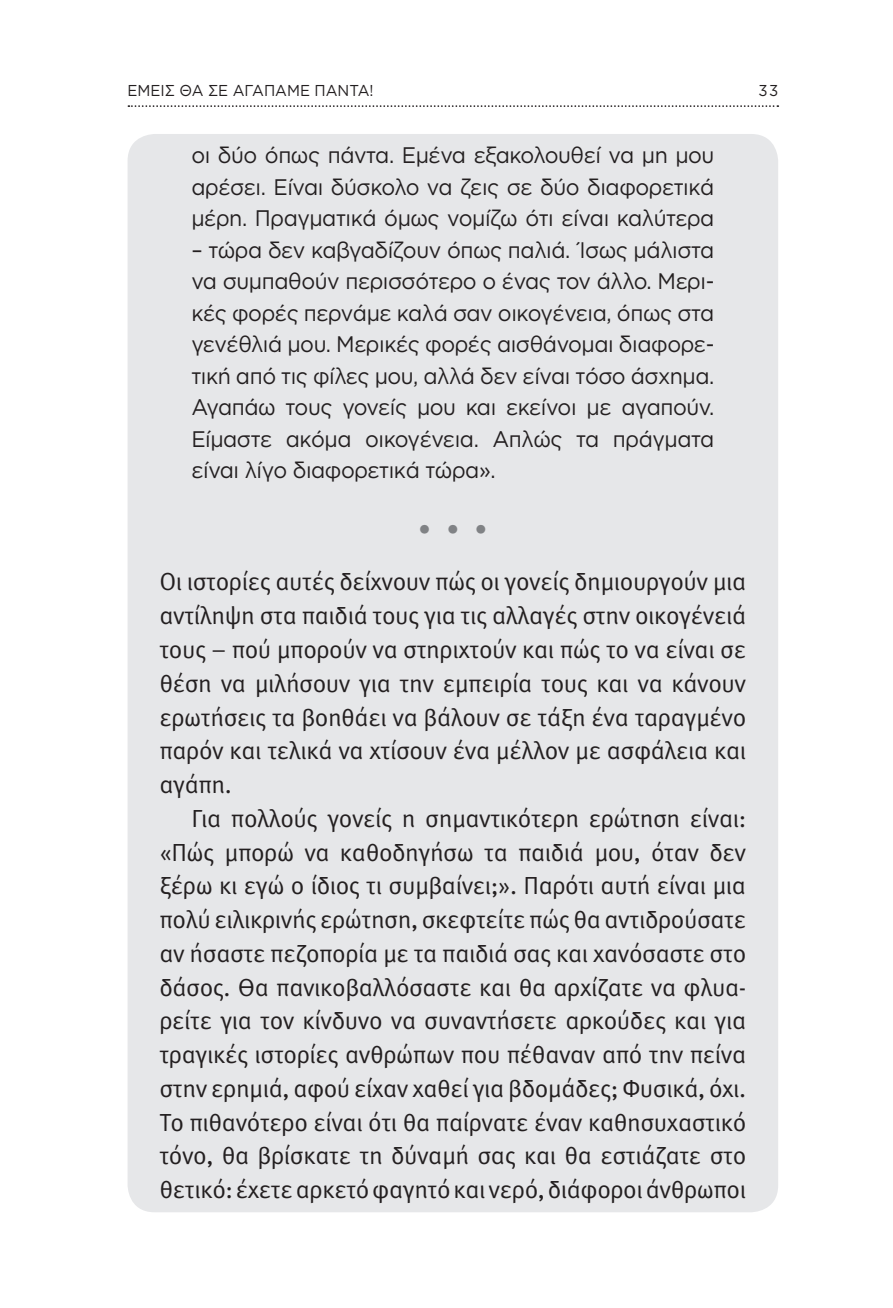
<style>
.page{position:relative;width:893px;height:1308px;background:#fff}
.page>*{position:absolute;margin:0;border:0;box-sizing:border-box;transform-origin:0 0}
.BODY_INDENT_SHADE{font:24.75px/33.8px "Meta Pro";letter-spacing:-.02em;color:#231f20;text-align:justify}
.BODY_0_SHADE{font:24.75px/33.8px "Meta Pro";letter-spacing:-.02em;color:#231f20;text-align:justify}
.TELITSES{font:24.75px "Meta Pro";color:#808285}
.ESOXH_1_SHADE{font:22.5px/31.5px "Gotham Greek";letter-spacing:-.02em;color:#231f20;text-align:justify;scale:.95 1}
.t1{font:15.75px "Gotham Greek";color:#231f20;scale:.95 1}
</style>
<div class="page">
<svg style="left:128px;top:105px;width:650px;height:2px"></svg>
<div style="left:128px;top:134px;width:650px;height:1078px;background:#e6e7e9;border-radius:27px"></div>
<p class="t1" style="left:128px;top:81px;width:261px">ΕΜΕΙΣ ΘΑ ΣΕ ΑΓΑΠΑΜΕ ΠΑΝΤΑ!</p>
<p class="t1" style="left:759px;top:81px;width:22px">33</p>
<p class="ESOXH_1_SHADE" style="left:191px;top:139px;width:552px">οι δύο όπως πάντα. Εμένα εξακολουθεί να μη μου αρέσει. Είναι δύσκολο να ζεις σε δύο διαφορετικά μέρη. Πραγματικά όμως νομίζω ότι είναι καλύτερα</p>
<p class="ESOXH_1_SHADE" style="left:191px;top:234px;width:552px">– τώρα δεν καβγαδίζουν όπως παλιά. Ίσως μάλιστα να συμπαθούν περισσότερο ο ένας τον άλλο. Μερι&shy;κές φορές περνάμε καλά σαν οικογένεια, όπως στα γενέθλιά μου. Μερικές φορές αισθάνομαι διαφορε&shy;τική από τις φίλες μου, αλλά δεν είναι τόσο άσχημα.<br>Αγαπάω τους γονείς μου και εκείνοι με αγαπούν.<br>Είμαστε ακόμα οικογένεια. Απλώς τα πράγματα είναι λίγο διαφορετικά τώρα».</p>
<p class="TELITSES" style="left:418px;top:513px;width:71px">• • •</p>
<p class="BODY_0_SHADE" style="left:159px;top:566px;width:588px">Οι ιστορίες αυτές δείχνουν πώς οι γονείς δημιουργούν μια αντίληψη στα παιδιά τους για τις αλλαγές στην οικογένειά τους – πού μπορούν να στηριχτούν και πώς το να είναι σε θέση να μιλήσουν για την εμπειρία τους και να κάνουν ερωτήσεις τα βοηθάει να βάλουν σε τάξη ένα ταραγμένο παρόν και τελικά να χτίσουν ένα μέλλον με ασφάλεια και αγάπη.</p>
<p class="BODY_INDENT_SHADE" style="left:159px;top:802px;width:588px;text-indent:32px">Για πολλούς γονείς η σημαντικότερη ερώτηση είναι: «Πώς μπορώ να καθοδηγήσω τα παιδιά μου, όταν δεν ξέρω κι εγώ ο ίδιος τι συμβαίνει;». Παρότι αυτή είναι μια πολύ ειλικρινής ερώτηση, σκεφτείτε πώς θα αντιδρούσατε αν ήσαστε πεζοπορία με τα παιδιά σας και χανόσαστε στο δάσος. Θα πανικοβαλλόσαστε και θα αρχίζατε να φλυα&shy;ρείτε για τον κίνδυνο να συναντήσετε αρκούδες και για τραγικές ιστορίες ανθρώπων που πέθαναν από την πείνα στην ερημιά, αφού είχαν χαθεί για βδομάδες; Φυσικά, όχι.<br>Το πιθανότερο είναι ότι θα παίρνατε έναν καθησυχαστικό τόνο, θα βρίσκατε τη δύναμή σας και θα εστιάζατε στο θετικό: έχετε αρκετό φαγητό και νερό, διάφοροι άνθρωποι</p>
</div>
